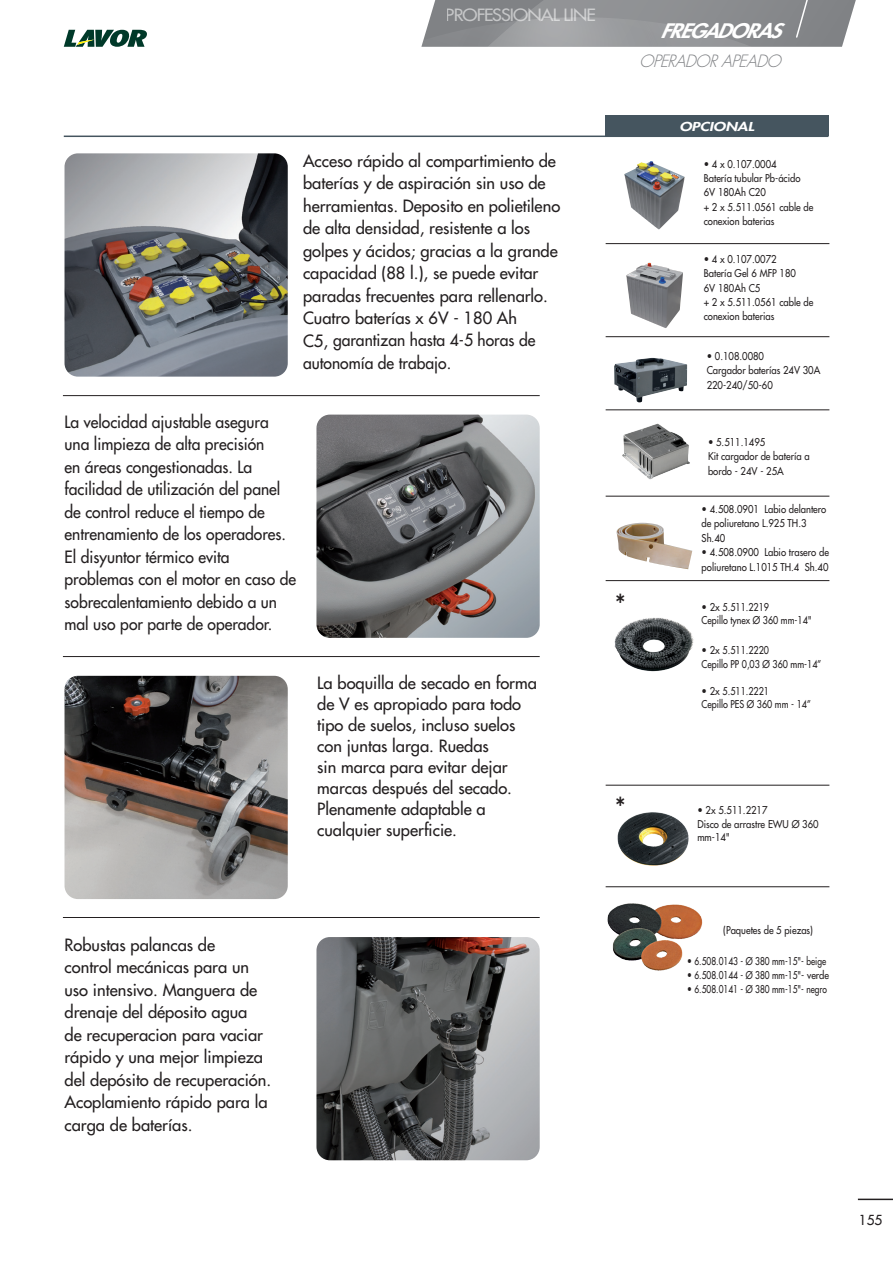
<style>
.page{position:relative;width:893px;height:1263px;background:#fff}
.page>*{position:absolute;margin:0;border:0;box-sizing:border-box;transform-origin:0 0}
.t1{font:700 condensed 27px "Futura Std";color:#231f20;scale:.9 1}
.t2{font:italic 800 19.5px "Futura Std";letter-spacing:-.05em;color:#fff;scale:1.1 1}
.t3{font:500 16.5px/22.5px "Futura Std";color:#231f20}
.t4{font:500 16.5px/22.5px "Futura Std";color:#231f20;scale:.95 1}
.t5{font:500 16.5px "Futura Std";letter-spacing:-.05em;color:#fff;scale:1.1 1}
.t6{font:italic 300 16.5px "Futura Std";color:#808285}
.t7{font:500 13.5px "Futura Std";color:#231f20}
.t8{font:italic 800 12px "Futura Std";color:#fff;scale:1.3 1}
.t9{font:500 10.5px/14.4px "Futura Std";color:#231f20;scale:.9 1}
.t10{font:500 10.5px "Futura Std";color:#231f20;scale:.8 1}
</style>
<div class="page">
<svg style="left:421px;top:0;width:435px;height:47px;background:#929396"></svg>
<hr style="left:858px;top:1198px;width:35px;height:2px;background:#231f20">
<svg style="left:64px;top:30px;width:83px;height:17px"></svg>
<hr style="left:64px;top:136px;width:764px;height:1px;background:#45555f">
<div style="left:605px;top:115px;width:223px;height:21px;background:#45555f"></div>
<hr style="left:63px;top:395px;width:477px;height:1px;background:#231f20">
<hr style="left:63px;top:656px;width:477px;height:1px;background:#231f20">
<hr style="left:63px;top:917px;width:477px;height:1px;background:#231f20">
<img style="left:65px;top:153px;width:223px;height:224px">
<img style="left:316px;top:415px;width:224px;height:223px">
<img style="left:65px;top:676px;width:223px;height:223px">
<img style="left:316px;top:937px;width:224px;height:223px">
<hr style="left:606px;top:243px;width:223px;height:1px;background:#231f20">
<hr style="left:606px;top:336px;width:223px;height:1px;background:#231f20">
<hr style="left:606px;top:410px;width:223px;height:1px;background:#231f20">
<hr style="left:606px;top:496px;width:223px;height:1px;background:#231f20">
<img style="left:616px;top:523px;width:76px;height:46px">
<hr style="left:606px;top:580px;width:223px;height:1px;background:#231f20">
<hr style="left:606px;top:886px;width:223px;height:1px;background:#231f20">
<hr style="left:606px;top:785px;width:223px;height:1px;background:#231f20">
<img style="left:607px;top:903px;width:96px;height:68px">
<img style="left:614px;top:617px;width:80px;height:55px">
<img style="left:617px;top:812px;width:72px;height:54px">
<img style="left:614px;top:358px;width:73px;height:44px">
<img style="left:624px;top:161px;width:61px;height:68px">
<img style="left:626px;top:263px;width:57px;height:65px">
<img style="left:622px;top:423px;width:68px;height:57px">
<p class="t5" style="left:446px;top:4px;width:138px">PROFESSIONAL LINE</p>
<p class="t2" style="left:660px;top:18px;width:111px">FREGADORAS</p>
<p class="t6" style="left:639px;top:51px;width:149px">OPERADORAPEADO</p>
<p class="t3" style="left:303px;top:149px;width:259px">Acceso rápido al compartimiento de baterías y de aspiración sin uso de herramientas. Deposito en polietileno de alta densidad, resistente a los golpes y ácidos; gracias a la grande capacidad (88 l.), se puede evitar paradas frecuentes para rellenarlo.<br>Cuatro baterías x 6V - 180 Ah<br>C5, garantizan hasta 4-5 horas de autonomía de trabajo.</p>
<p class="t4" style="left:65px;top:410px;width:245px">La velocidad ajustable asegura una limpieza de alta precisión<br>en áreas congestionadas. La facilidad de utilización del panel de control reduce el tiempo de entrenamiento de los operadores.<br>El disyuntor térmico evita problemas con el motor en caso de sobrecalentamiento debido a un mal uso por parte de operador.</p>
<p class="t3" style="left:317px;top:673px;width:221px;line-height:21px">La boquilla de secado en forma de V es apropiado para todo tipo de suelos, incluso suelos con juntas larga. Ruedas<br>sin marca para evitar dejar marcas después del secado.<br>Plenamente adaptable a cualquier superficie.</p>
<h1 class="t1" style="left:616px;top:587px;width:12px">*</h1>
<h1 class="t1" style="left:616px;top:790px;width:12px">*</h1>
<p class="t8" style="left:679px;top:119px;width:59px">OPCIONAL</p>
<p class="t9" style="left:704px;top:157px;width:123px">• 4 x 0.107.0004<br>Batería tubular Pb-ácido<br>6V 180Ah C20<br>+ 2 x 5.511.0561 cable de conexion baterias</p>
<p class="t9" style="left:704px;top:252px;width:123px">• 4 x 0.107.0072<br>Batería Gel 6 MFP 180<br>6V 180Ah C5<br>+ 2 x 5.511.0561 cable de conexion baterias</p>
<p class="t9" style="left:707px;top:349px;width:128px">• 0.108.0080<br>Cargador baterías 24V 30A<br>220-240/50-60</p>
<p class="t9" style="left:708px;top:435px;width:114px">• 5.511.1495<br>Kit cargador de batería a bordo - 24V - 25A</p>
<p class="t9" style="left:702px;top:502px;width:140px">• 4.508.0901 Labio delantero de poliuretano L.925 TH.3<br>Sh.40</p>
<p class="t9" style="left:702px;top:545px;width:143px">• 4.508.0900 Labio trasero de poliuretano L.1015 TH.4 Sh.40</p>
<p class="t9" style="left:702px;top:600px;width:124px;line-height:13.5px">• 2x 5.511.2219<br>Cepillo tynex Ø 360 mm-14"</p>
<p class="t9" style="left:702px;top:644px;width:135px;line-height:13.5px">• 2x 5.511.2220<br>Cepillo PP 0,03 Ø 360 mm-14”</p>
<p class="t9" style="left:702px;top:684px;width:123px;line-height:13.5px">• 2x 5.511.2221<br>Cepillo PES Ø 360 mm - 14”</p>
<p class="t9" style="left:697px;top:804px;width:136px;line-height:13.5px">• 2x 5.511.2217<br>Disco de arrastre EWU Ø 360 mm-14"</p>
<p class="t3" style="left:65px;top:933px;width:208px">Robustas palancas de<br>control mecánicas para un uso intensivo. Manguera de drenaje del déposito agua<br>de recuperacion para vaciar rápido y una mejor limpieza del depósito de recuperación.<br>Acoplamiento rápido para la carga de baterías.</p>
<p class="t9" style="left:723px;top:923px;width:101px">(Paquetes de 5 piezas)</p>
<p class="t10" style="left:687px;top:954px;width:175px">• 6.508.0143 - Ø 380 mm-15"- beige</p>
<p class="t10" style="left:687px;top:968px;width:179px">• 6.508.0144 - Ø 380 mm-15"- verde</p>
<p class="t10" style="left:687px;top:983px;width:176px">• 6.508.0141 - Ø 380 mm-15"- negro</p>
<p class="t7" style="left:859px;top:1212px;width:25px">155</p>
</div>
